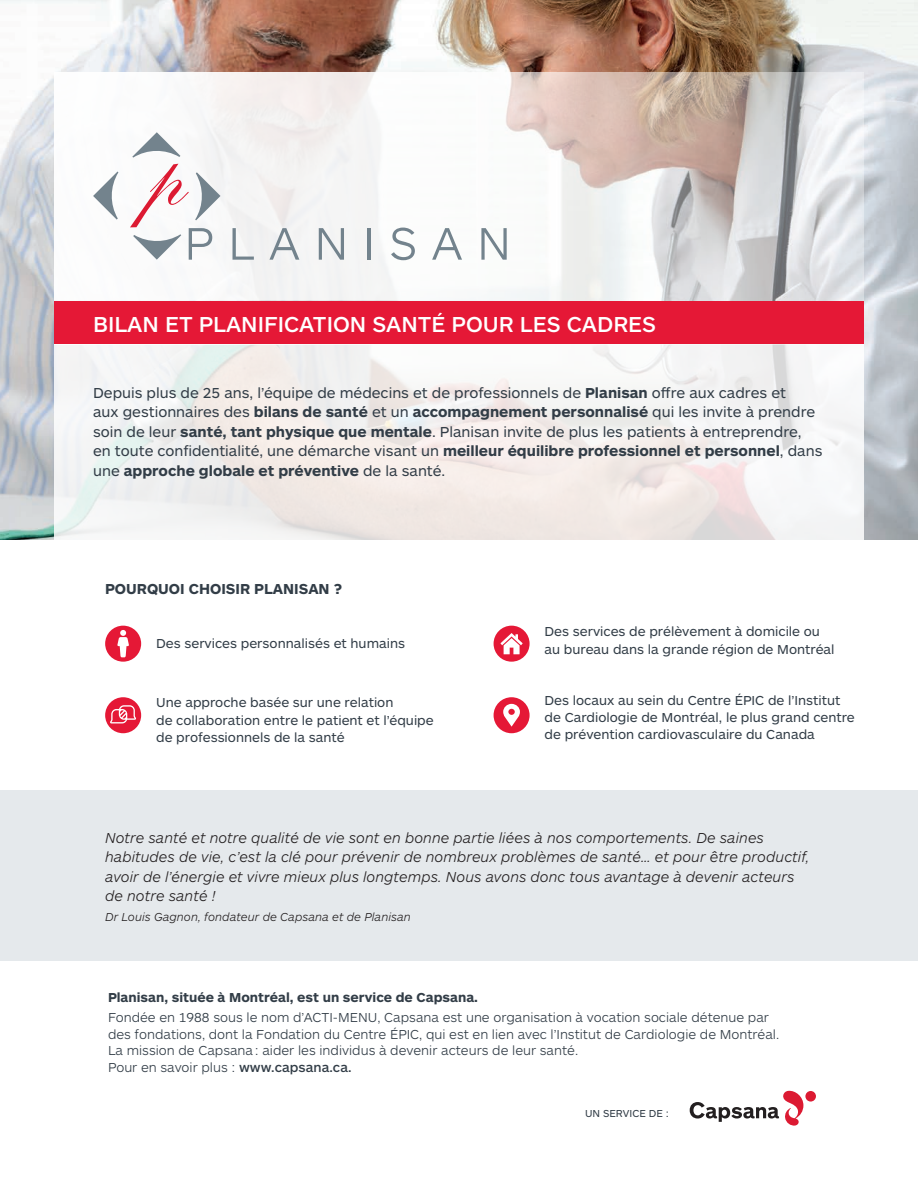
<style>
.page{position:relative;width:918px;height:1188px;background:#fff}
.page>*{position:absolute;margin:0;border:0;box-sizing:border-box;transform-origin:0 0}
.t1{font:500 22.5px "ARS Maquette Pro";color:#fff}
.t2{font:15px/19.5px "ARS Maquette Pro";color:#323d47}
.t3{font:italic 300 15px/19.5px "ARS Maquette Pro";color:#231f20}
.t4{font:700 15px "ARS Maquette Pro";color:#323d47}
.t5{font:13.5px/17.2px "ARS Maquette Pro";color:#323d47}
.t6{font:300 13.5px/16.5px "ARS Maquette Pro";color:#323d47}
.t7{font:700 13.5px "ARS Maquette Pro";color:#323d47}
.t8{font:italic 300 12px "ARS Maquette Pro";color:#231f20}
.t9{font:10.5px "ARS Maquette Pro";color:#323d47}
.s1{font-weight:700}
.s2{font-weight:500}
</style>
<div class="page">
<img style="left:0;top:0;width:918px;height:540px">
<svg style="left:54px;top:344px;width:810px;height:196px;fill:#f4f0ef"></svg>
<div style="left:54px;top:302px;width:810px;height:42px;background:#e51836"></div>
<div style="left:0;top:791px;width:918px;height:170px;background:#e5e9ec"></div>
<svg style="left:690px;top:1090px;width:113px;height:36px"></svg>
<div style="left:805px;top:1091px;width:11px;height:11px;background:#dc1a32;border-radius:50%"></div>
<div style="left:105px;top:626px;width:36px;height:36px;background:#e51836;border-radius:50%"></div>
<svg style="left:117px;top:630px;width:12px;height:27px"></svg>
<div style="left:105px;top:697px;width:36px;height:36px;background:#e51836;border-radius:50%"></div>
<svg style="left:110px;top:705px;width:26px;height:18px"></svg>
<div style="left:494px;top:697px;width:36px;height:36px;background:#e51836;border-radius:50%"></div>
<svg style="left:503px;top:704px;width:17px;height:23px"></svg>
<div style="left:494px;top:626px;width:36px;height:36px;background:#e51836;border-radius:50%"></div>
<svg style="left:500px;top:633px;width:23px;height:21px"></svg>
<svg style="left:54px;top:72px;width:810px;height:228px;fill:#f4f4f4"></svg>
<svg style="left:132px;top:132px;width:48px;height:26px"></svg>
<svg style="left:93px;top:172px;width:25px;height:48px"></svg>
<svg style="left:130px;top:164px;width:91px;height:96px"></svg>
<svg style="left:233px;top:228px;width:21px;height:32px"></svg>
<svg style="left:269px;top:228px;width:30px;height:32px"></svg>
<svg style="left:319px;top:228px;width:25px;height:32px"></svg>
<hr style="left:367px;top:228px;width:4px;height:32px;background:#73838d">
<svg style="left:391px;top:228px;width:24px;height:32px"></svg>
<svg style="left:432px;top:228px;width:30px;height:32px"></svg>
<svg style="left:481px;top:228px;width:26px;height:32px"></svg>
<h1 class="t1" style="left:93px;top:310px;width:565px">BILAN ET PLANIFICATION SANTÉ POUR LES CADRES</h1>
<p class="t2" style="left:93px;top:382px;width:731px">Depuis plus de 25 ans, l’équipe de médecins et de professionnels de <span class="s1">Planisan</span> offre aux cadres et<br>aux gestionnaires des <span class="s1">bilans de santé</span> et un <span class="s1">accompagnement personnalisé</span> qui les invite à prendre soin de leur <span class="s1">santé, tant physique que mentale</span>. Planisan invite de plus les patients à entreprendre, en toute confidentialité, une démarche visant un <span class="s1">meilleur équilibre professionnel et personnel</span>, dans une <span class="s1">approche globale et préventive</span> de la santé.</p>
<p class="t4" style="left:105px;top:579px;width:239px">POURQUOI CHOISIR PLANISAN ?</p>
<p class="t5" style="left:156px;top:634px;width:250px">Des services personnalisés et humains</p>
<p class="t5" style="left:156px;top:694px;width:279px">Une approche basée sur une relation<br>de collaboration entre le patient et l’équipe de professionnels de la santé</p>
<p class="t5" style="left:545px;top:622px;width:292px">Des services de prélèvement à domicile ou au bureau dans la grande région de Montréal</p>
<p class="t5" style="left:545px;top:691px;width:312px">Des locaux au sein du Centre ÉPIC de l’Institut de Cardiologie de Montréal, le plus grand centre de prévention cardiovasculaire du Canada</p>
<p class="t3" style="left:105px;top:827px;width:706px">Notre santé et notre qualité de vie sont en bonne partie liées à nos comportements. De saines habitudes de vie, c’est la clé pour prévenir de nombreux problèmes de santé… et pour être productif, avoir de l’énergie et vivre mieux plus longtemps. Nous avons donc tous avantage à devenir acteurs de notre santé !</p>
<p class="t8" style="left:105px;top:909px;width:307px">Dr Louis Gagnon, fondateur de Capsana et de Planisan</p>
<p class="t7" style="left:108px;top:988px;width:372px">Planisan, située à Montréal, est un service de Capsana.</p>
<p class="t6" style="left:108px;top:1009px;width:673px">Fondée en 1988 sous le nom d’ACTI-MENU, Capsana est une organisation à vocation sociale détenue par des fondations, dont la Fondation du Centre ÉPIC, qui est en lien avec l’Institut de Cardiologie de Montréal.<br>La mission de Capsana: aider les individus à devenir acteurs de leur santé.<br>Pour en savoir plus : <span class="s2">www.capsana.ca.</span></p>
<p class="t9" style="left:585px;top:1107px;width:85px">UN SERVICE DE :</p>
</div>
